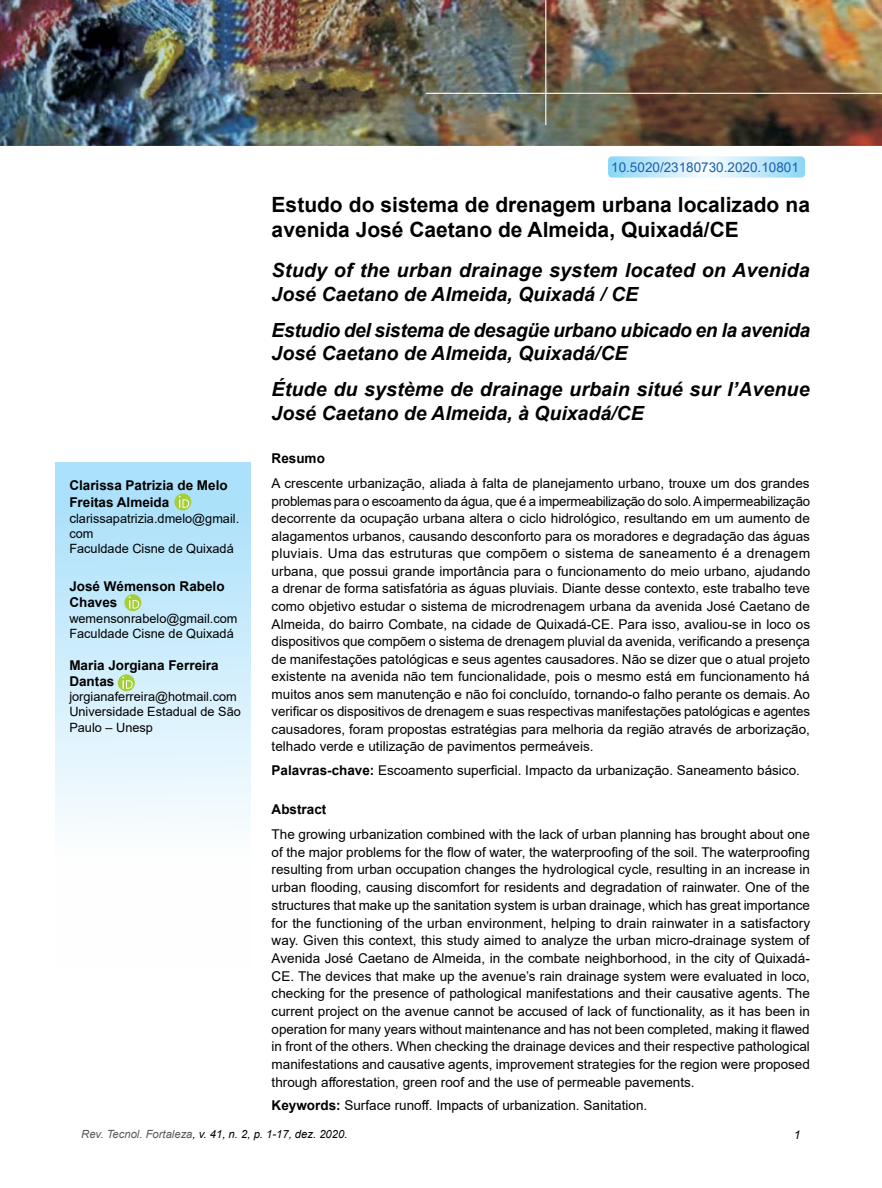
<style>
.page{position:relative;width:882px;height:1188px;background:#fff}
.page>*{position:absolute;margin:0;border:0;box-sizing:border-box;transform-origin:0 0}
.t1{font:700 21px/25.2px "Arial";color:#000}
.t2{font:italic 700 19.5px/23.4px "Arial";color:#000}
.t3{font:13.5px/17.5px "Arial";color:#000;text-align:justify}
.t4{font:700 13.5px/16.2px "Arial";color:#000}
.t5{font:13.5px "Arial";color:#185faf}
.t6{font:12.75px/15.3px "Arial";color:#000}
.t7{font:italic 12px "Arial";color:#000}
.t8{font:italic 11.25px "Arial";color:#000}
.s1{font-size:13.5px}
.s2{font-weight:700}
.s3{color:#58595b}
</style>
<div class="page">
<div style="left:55px;top:462px;width:196px;height:506px;background:linear-gradient(to bottom,#a7dff9,#fff)"></div>
<img style="left:0;top:0;width:882px;height:146px">
<svg style="left:608px;top:156px;width:197px;height:22px;background:#c5eaf9"></svg>
<hr style="left:545px;top:0;width:1px;height:125px;background:#fff">
<hr style="left:426px;top:93px;width:456px;height:1px;background:#fff">
<svg style="left:174px;top:493px;width:17px;height:17px"></svg>
<svg style="left:179px;top:496px;width:10px;height:12px"></svg>
<div style="left:124px;top:594px;width:17px;height:17px;background:#a6ce39;border-radius:50%"></div>
<svg style="left:129px;top:596px;width:10px;height:13px"></svg>
<svg style="left:118px;top:674px;width:17px;height:17px"></svg>
<svg style="left:122px;top:677px;width:11px;height:12px"></svg>
<p class="t4" style="left:69px;top:478px;width:160px">Clarissa Patrizia de Melo<br>Freitas Almeida</p>
<p class="t6" style="left:69px;top:511px;width:171px"><span class="s1">c</span>larissapatrizia.dmelo@gmail. com<br>Faculdade Cisne de Quixadá</p>
<p class="t4" style="left:69px;top:579px;width:157px">José Wémenson Rabelo<br>Chaves</p>
<p class="t6" style="left:69px;top:611px;width:170px">wemensonrabelo@gmail.com<br>Faculdade Cisne de Quixadá</p>
<p class="t4" style="left:69px;top:657px;width:151px">Maria Jorgiana Ferreira<br>Dantas</p>
<p class="t6" style="left:69px;top:689px;width:173px">jorgianaferreira@hotmail.com<br>Universidade Estadual de São<br>Paulo – Unesp</p>
<p class="t5" style="left:611px;top:158px;width:189px">10.5020/23180730.2020.10801</p>
<h1 class="t1" style="left:272px;top:192px;width:540px">Estudo do sistema de drenagem urbana localizado na avenida José Caetano de Almeida, Quixadá/CE</h1>
<h2 class="t2" style="left:272px;top:259px;width:540px">Study of the urban drainage system located on Avenida<br>José Caetano de Almeida, Quixadá / CE</h2>
<h2 class="t2" style="left:272px;top:319px;width:540px">Estudio del sistema de desagüe urbano ubicado en la avenida<br>José Caetano de Almeida, Quixadá/CE</h2>
<h2 class="t2" style="left:272px;top:378px;width:540px">Étude du système de drainage urbain situé sur l’Avenue<br>José Caetano de Almeida, à Quixadá/CE</h2>
<p class="t4" style="left:272px;top:451px;width:55px">Resumo</p>
<p class="t3" style="left:272px;top:475px;width:540px">A crescente urbanização, aliada à falta de planejamento urbano, trouxe um dos grandes problemas para o escoamento da água, que é a impermeabilização do solo. A impermeabilização decorrente da ocupação urbana altera o ciclo hidrológico, resultando em um aumento de alagamentos urbanos, causando desconforto para os moradores e degradação das águas pluviais. Uma das estruturas que compõem o sistema de saneamento é a drenagem urbana, que possui grande importância para o funcionamento do meio urbano, ajudando a drenar de forma satisfatória as águas pluviais. Diante desse contexto, este trabalho teve como objetivo estudar o sistema de microdrenagem urbana da avenida José Caetano de Almeida, do bairro Combate, na cidade de Quixadá-CE. Para isso, avaliou-se in loco os dispositivos que compõem o sistema de drenagem pluvial da avenida, verificando a presença de manifestações patológicas e seus agentes causadores. Não se dizer que o atual projeto existente na avenida não tem funcionalidade, pois o mesmo está em funcionamento há muitos anos sem manutenção e não foi concluído, tornando-o falho perante os demais. Ao verificar os dispositivos de drenagem e suas respectivas manifestações patológicas e agentes causadores, foram propostas estratégias para melhoria da região através de arborização, telhado verde e utilização de pavimentos permeáveis.</p>
<p class="t3" style="left:272px;top:761px;width:530px"><span class="s2">Palavras-chave:</span> Escoamento superficial. Impacto da urbanização. Saneamento básico.</p>
<p class="t4" style="left:272px;top:801px;width:56px">Abstract</p>
<p class="t3" style="left:272px;top:825px;width:540px">The growing urbanization combined with the lack of urban planning has brought about one of the major problems for the flow of water, the waterproofing of the soil. The waterproofing resulting from urban occupation changes the hydrological cycle, resulting in an increase in urban flooding, causing discomfort for residents and degradation of rainwater. One of the structures that make up the sanitation system is urban drainage, which has great importance for the functioning of the urban environment, helping to drain rainwater in a satisfactory way. Given this context, this study aimed to analyze the urban micro-drainage system of Avenida José Caetano de Almeida, in the combate neighborhood, in the city of Quixadá-CE. The devices that make up the avenue’s rain drainage system were evaluated in loco, checking for the presence of pathological manifestations and their causative agents. The current project on the avenue cannot be accused of lack of functionality, as it has been in operation for many years without maintenance and has not been completed, making it flawed in front of the others. When checking the drainage devices and their respective pathological manifestations and causative agents, improvement strategies for the region were proposed through afforestation, green roof and the use of permeable pavements.</p>
<p class="t3" style="left:272px;top:1097px;width:377px"><span class="s2">Keywords:</span> Surface runoff. Impacts of urbanization. Sanitation.</p>
<p class="t8" style="left:81px;top:1127px;width:268px"><span class="s3">Rev. Tecnol. Fortaleza</span>, v. 41, n. 2, p. 1-17, dez. 2020.</p>
<p class="t7" style="left:794px;top:1127px;width:8px">1</p>
</div>
